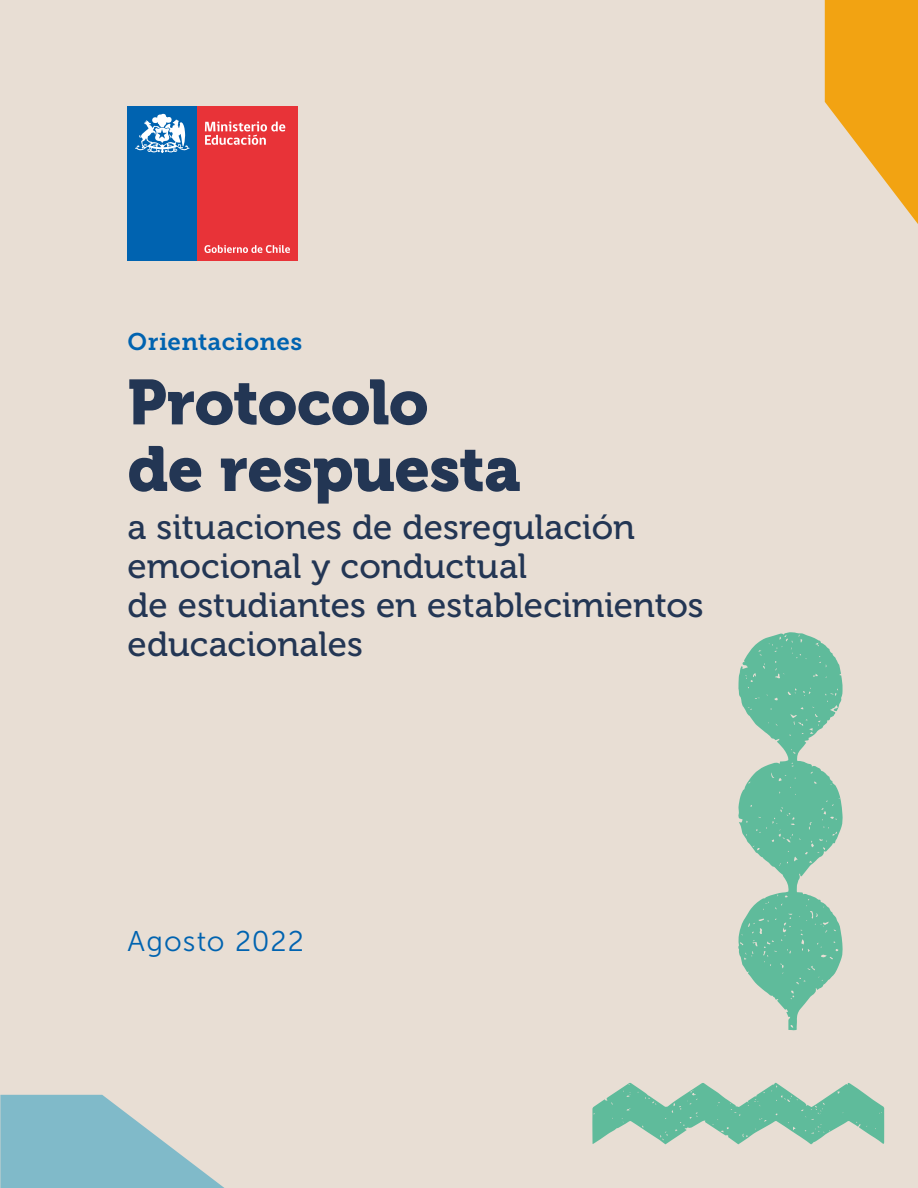
<style>
.page{position:relative;width:918px;height:1188px;background:#e8ded4}
.page>*{position:absolute;margin:0;border:0;box-sizing:border-box;transform-origin:0 0}
.t1{font:63px/66.6px "Museo 900";letter-spacing:-.01em;color:#233654}
.t2{font:34.95px/38.8px "Museo 500";color:#233654}
.t3{font:28.5px "Museo Sans 300";letter-spacing:.04em;color:#0063b0}
.t4{font:24px "Museo Slab 700";letter-spacing:.015em;color:#0063b0}
</style>
<div class="page">
<svg style="left:738px;top:632px;width:105px;height:399px"></svg>
<svg style="left:592px;top:1082px;width:293px;height:62px"></svg>
<div style="left:128px;top:106px;width:69px;height:155px;background:#0063b0"></div>
<div style="left:197px;top:106px;width:101px;height:155px;background:#e83338"></div>
<svg style="left:204px;top:245px;width:86px;height:8px"></svg>
<svg style="left:135px;top:114px;width:54px;height:39px"></svg>
<svg style="left:205px;top:122px;width:80px;height:23px"></svg>
<svg style="left:0;top:1095px;width:224px;height:93px"></svg>
<svg style="left:825px;top:0;width:93px;height:224px"></svg>
<p class="t4" style="left:128px;top:328px;width:176px">Orientaciones</p>
<h1 class="t1" style="left:128px;top:370px;width:395px">Protocolo<br>de respuesta</h1>
<p class="t2" style="left:128px;top:509px;width:578px">a situaciones de desregulación emocional y conductual<br>de estudiantes en establecimientos educacionales</p>
<p class="t3" style="left:128px;top:926px;width:178px">Agosto 2022</p>
</div>
